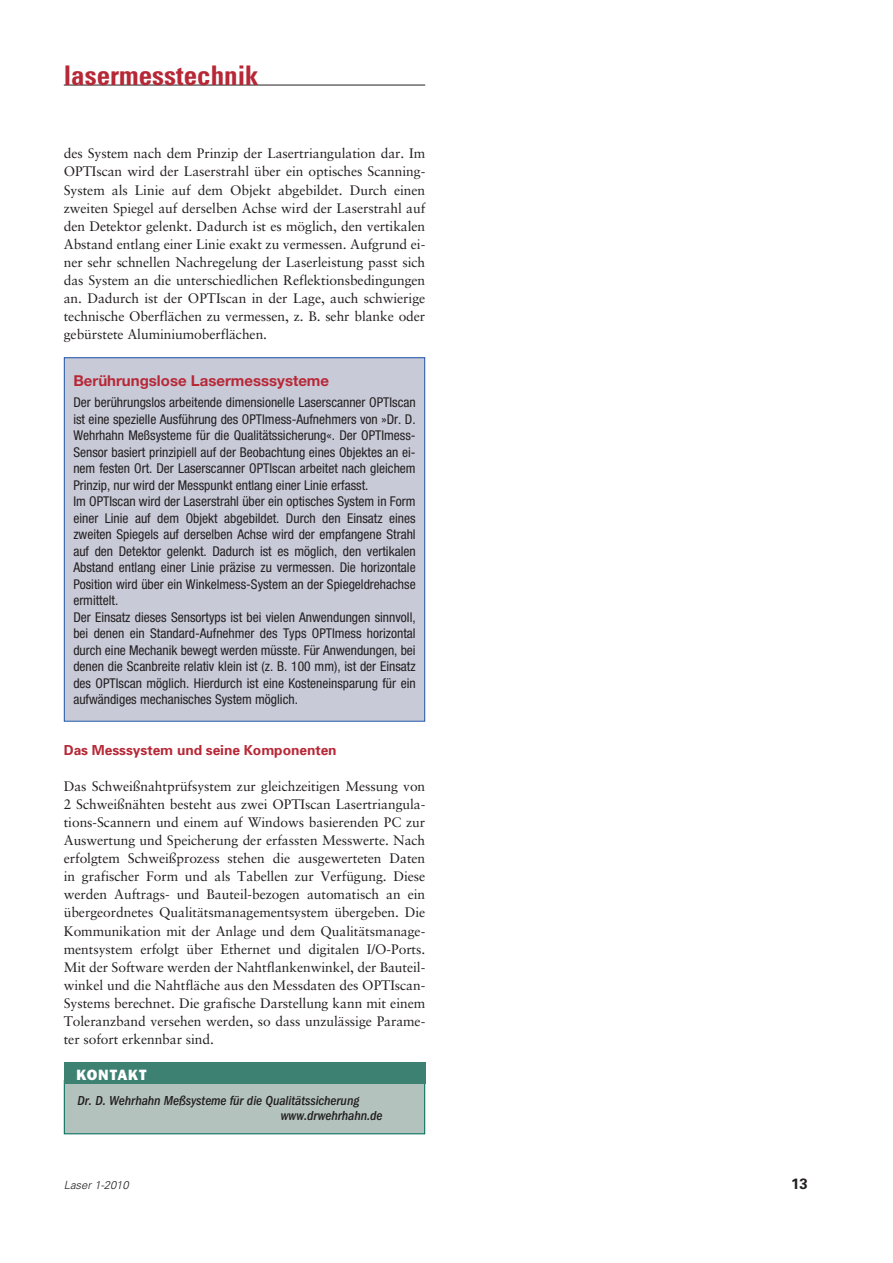
<style>
.page{position:relative;width:893px;height:1263px;background:#fff}
.page>*{position:absolute;margin:0;border:0;box-sizing:border-box;transform-origin:0 0}
.t1{font:700 condensed 27px "Univers";color:#b72837}
.t2{font:700 15px "Helvetica Neue";color:#b72837}
.t3{font:800 15px "Franklin Gothic";letter-spacing:.045em;color:#fff}
.t4{font:700 15px "Univers";color:#231f20}
.t5{font:13.8px/18px "Sabon";letter-spacing:-.005em;color:#231f20;text-align:justify}
.t6{font:700 13.8px "Univers";letter-spacing:-.005em;color:#b72837}
.t7{font:condensed 13.5px/16.5px "Helvetica Neue";color:#231f20}
.t8{font:italic 500 condensed 13.5px/15px "Franklin Gothic";letter-spacing:-.005em;color:#231f20}
.t9{font:italic 300 11.25px "Univers";color:#231f20}
</style>
<div class="page">
<hr style="left:64px;top:85px;width:361px;height:1px;background:#231f20">
<div style="left:64px;top:1081px;width:361px;height:53px;background:#b3c2bd"></div>
<div style="left:64px;top:1080px;width:361px;height:54px;border:1px solid #016f5a"></div>
<div style="left:64px;top:1062px;width:361px;height:21px;background:#3d8172"></div>
<div style="left:64px;top:358px;width:361px;height:363px;background:#c8cad8"></div>
<div style="left:64px;top:357px;width:361px;height:365px;border:1px solid #275caa"></div>
<h1 class="t1" style="left:64px;top:66px;width:196px">lasermesstechnik</h1>
<p class="t5" style="left:64px;top:146px;width:363px">des System nach dem Prinzip der Lasertriangulation dar. Im OPTIscan wird der Laserstrahl über ein optisches Scanning-System als Linie auf dem Objekt abgebildet. Durch einen zweiten Spiegel auf derselben Achse wird der Laserstrahl auf den Detektor gelenkt. Dadurch ist es möglich, den vertikalen Abstand entlang einer Linie exakt zu vermessen. Aufgrund ei&shy;ner sehr schnellen Nachregelung der Laserleistung passt sich das System an die unterschiedlichen Reflektionsbedingungen an. Dadurch ist der OPTIscan in der Lage, auch schwierige technische Oberflächen zu vermessen, z. B. sehr blanke oder gebürstete Aluminiumoberflächen.</p>
<p class="t2" style="left:73px;top:376px;width:257px">Berührungslose Lasermesssysteme</p>
<p class="t7" style="left:73px;top:395px;width:344px">Der berührungslos arbeitende dimensionelle Laserscanner OPTIscan ist eine spezielle Ausführung des OPTImess-Aufnehmers von »Dr. D.<br>Wehrhahn Meßsysteme für die Qualitätssicherung«. Der OPTImess-Sensor basiert prinzipiell auf der Beobachtung eines Objektes an ei&shy;nem festen Ort. Der Laserscanner OPTIscan arbeitet nach gleichem Prinzip, nur wird der Messpunkt entlang einer Linie erfasst.<br>Im OPTIscan wird der Laserstrahl über ein optisches System in Form einer Linie auf dem Objekt abgebildet. Durch den Einsatz eines zweiten Spiegels auf derselben Achse wird der empfangene Strahl auf den Detektor gelenkt. Dadurch ist es möglich, den vertikalen Abstand entlang einer Linie präzise zu vermessen. Die horizontale Position wird über ein Winkelmess-System an der Spiegeldrehachse ermittelt.<br>Der Einsatz dieses Sensortyps ist bei vielen Anwendungen sinnvoll, bei denen ein Standard-Aufnehmer des Typs OPTImess horizontal durch eine Mechanik bewegt werden müsste. Für Anwendungen, bei denen die Scanbreite relativ klein ist (z. B. 100 mm), ist der Einsatz des OPTIscan möglich. Hierdurch ist eine Kosteneinsparung für ein aufwändiges mechanisches System möglich.</p>
<p class="t6" style="left:64px;top:745px;width:274px">Das Messsystem und seine Komponenten</p>
<p class="t5" style="left:64px;top:778px;width:363px">Das Schweißnahtprüfsystem zur gleichzeitigen Messung von 2 Schweißnähten besteht aus zwei OPTIscan Lasertriangula&shy;tions-Scannern und einem auf Windows basierenden PC zur Auswertung und Speicherung der erfassten Messwerte. Nach erfolgtem Schweißprozess stehen die ausgewerteten Daten in grafischer Form und als Tabellen zur Verfügung. Diese werden Auftrags- und Bauteil-bezogen automatisch an ein übergeordnetes Qualitätsmanagementsystem übergeben. Die Kommunikation mit der Anlage und dem Qualitätsmanage&shy;mentsystem erfolgt über Ethernet und digitalen I/O-Ports.<br>Mit der Software werden der Nahtflankenwinkel, der Bauteil&shy;winkel und die Nahtfläche aus den Messdaten des OPTIscan-Systems berechnet. Die grafische Darstellung kann mit einem Toleranzband versehen werden, so dass unzulässige Parame&shy;ter sofort erkennbar sind.</p>
<p class="t3" style="left:77px;top:1070px;width:72px">KON TAKT</p>
<p class="t8" style="left:281px;top:1094px;width:103px;text-indent:-203px">Dr. D. Wehrhahn Meßsysteme für die Qualitätssicherung www.drwehrhahn.de</p>
<p class="t9" style="left:64px;top:1180px;width:67px">Laser 1-2010</p>
<p class="t4" style="left:791px;top:1178px;width:18px">13</p>
</div>
